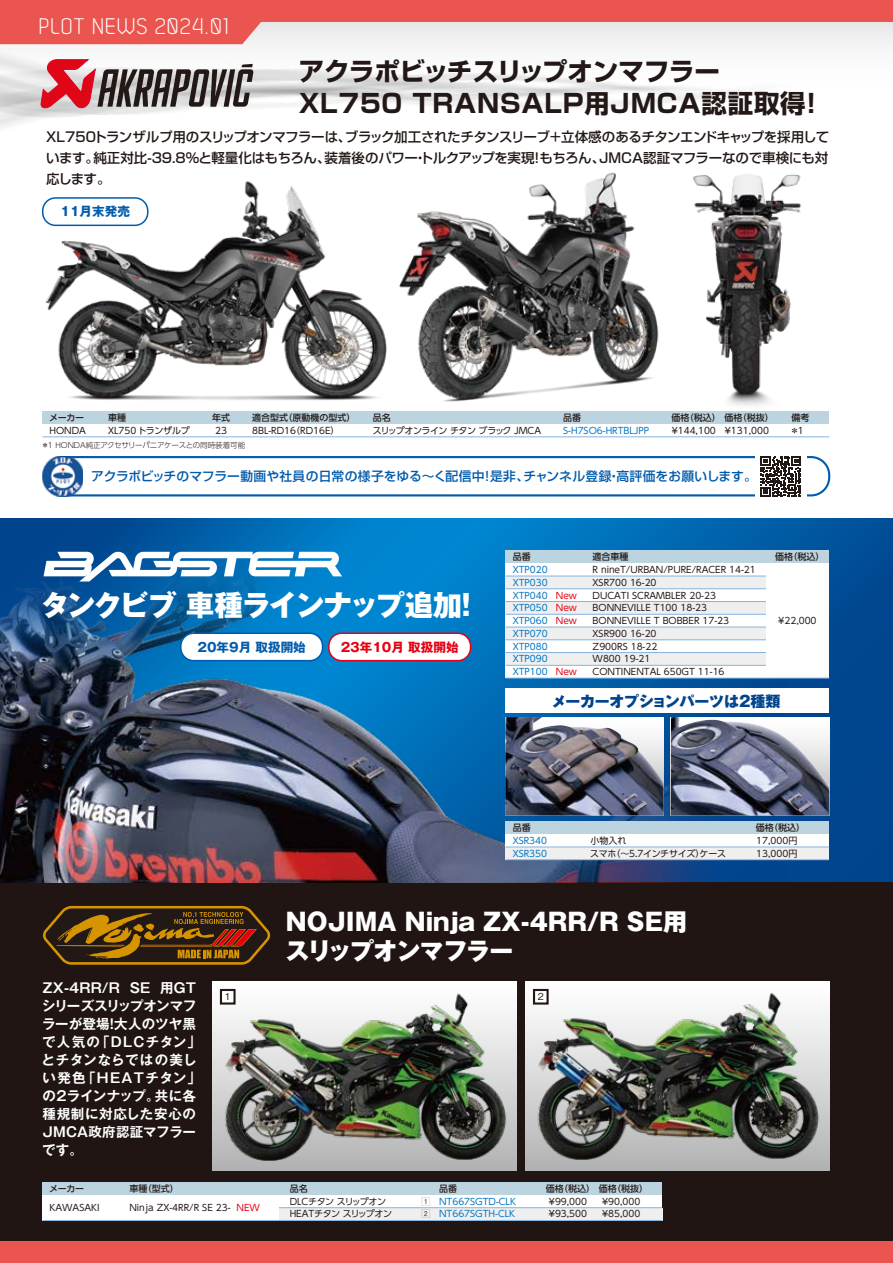
<style>
.page{position:relative;width:893px;height:1263px;background:#fff}
.page>*{position:absolute;margin:0;border:0;box-sizing:border-box;transform-origin:0 0}
.t1{font:800 28.65px "Gothic MB101 Pro";letter-spacing:-.06em;color:#fff}
.t2{font:700 25.5px/31.5px "Shin Go Pro";letter-spacing:.03em;color:#221815}
.t3{font:800 24px/28.5px "Gothic MB101 Pro";color:#fff}
.t4{font:22.5px "Dekar";letter-spacing:.05em;color:#fff}
.t5{font:800 15px "Gothic MB101 Pro";letter-spacing:-.025em;color:#00448d}
.t6{font:500 13.5px/21px "Shin Go Pro";letter-spacing:-.03em;color:#221815;text-align:justify}
.t7{font:700 13.5px/18px "Gothic MB101 Pro De";letter-spacing:.015em;color:#fff}
.t8{font:500 12.75px "Shin Go Pro";letter-spacing:.015em;color:#005bac}
.t9{font:700 12.6px "Gothic MB101 Pro";color:#005bac}
.t10{font:700 12.6px "Gothic MB101 Pro";color:#e60012}
.t11{font:500 9.6px "Gothic BBB Pro";color:#221815}
.t12{font:9px/12.8px "UD Shin Go Pro";color:#221815}
.t13{font:9px/12.8px "UD Shin Go Pro";color:#0075c2}
.t14{font:500 9px "UD Shin Go Pro";color:#221815}
.t15{font:9px/12.8px "UD Shin Go Pro";letter-spacing:-.04em;color:#221815}
.t16{font:9px/12.8px "UD Shin Go Pro";letter-spacing:-.02em;color:#221815}
.t17{font:9px "UD Shin Go Pro";letter-spacing:-.06em;color:#221815}
.t18{font:9px/12.8px "UD Shin Go Pro";color:#e60012;text-align:justify}
.t19{font:9px/12.8px "Box Number White";color:#221815}
.t20{font:300 7.5px "UD Shin Go Pro";letter-spacing:-.01em;color:#221815}
.s1{font-weight:500}
.s2{color:#e60012}
</style>
<div class="page">
<div style="left:0;top:519px;width:893px;height:363px;background:linear-gradient(to bottom,#004d96,#01428b)"></div>
<div style="left:0;top:882px;width:893px;height:381px;background:#201513"></div>
<img style="left:0;top:28px;width:839px;height:100px">
<img style="left:0;top:519px;width:788px;height:363px">
<img style="left:42px;top:181px;width:345px;height:219px">
<img style="left:693px;top:174px;width:108px;height:232px">
<img style="left:399px;top:172px;width:260px;height:230px">
<img style="left:212px;top:981px;width:304px;height:189px">
<img style="left:525px;top:981px;width:304px;height:189px">
<div style="left:506px;top:688px;width:323px;height:25px;background:#fff"></div>
<svg style="left:40px;top:60px;width:214px;height:51px"></svg>
<svg style="left:43px;top:906px;width:228px;height:59px"></svg>
<img style="left:43px;top:463px;width:3px;height:27px">
<svg style="left:46px;top:456px;width:784px;height:41px"></svg>
<div style="left:43px;top:411px;width:786px;height:13px;background:#bcd4df"></div>
<hr style="left:43px;top:437px;width:786px;height:1px;background:#86b3e0">
<div style="left:43px;top:198px;width:105px;height:27px;background:#fff;border-radius:13px"></div>
<div style="left:42px;top:197px;width:106px;height:29px;border:2px solid #005bac;border-radius:13px"></div>
<div style="left:506px;top:821px;width:323px;height:39px;background:#fff"></div>
<div style="left:506px;top:821px;width:323px;height:13px;background:#bcd4df"></div>
<div style="left:506px;top:847px;width:323px;height:13px;background:#efefef"></div>
<hr style="left:506px;top:847px;width:323px;height:1px;background:#86b3e0">
<hr style="left:506px;top:859px;width:323px;height:1px;background:#86b3e0">
<div style="left:181px;top:633px;width:142px;height:28px;background:#fff;border-radius:13px"></div>
<div style="left:180px;top:632px;width:143px;height:29px;border:2px solid #005bac;border-radius:13px"></div>
<div style="left:506px;top:550px;width:323px;height:128px;background:#fff"></div>
<hr style="left:506px;top:678px;width:323px;height:1px;background:#86b3e0">
<div style="left:506px;top:550px;width:323px;height:13px;background:#bcd4df"></div>
<div style="left:506px;top:576px;width:260px;height:13px;background:#efefef"></div>
<div style="left:506px;top:601px;width:260px;height:13px;background:#efefef"></div>
<div style="left:506px;top:627px;width:260px;height:13px;background:#efefef"></div>
<hr style="left:506px;top:639px;width:260px;height:1px;background:#86b3e0">
<div style="left:506px;top:652px;width:260px;height:13px;background:#efefef"></div>
<hr style="left:506px;top:652px;width:260px;height:1px;background:#86b3e0">
<hr style="left:506px;top:576px;width:260px;height:1px;background:#86b3e0">
<hr style="left:506px;top:588px;width:260px;height:1px;background:#86b3e0">
<hr style="left:506px;top:601px;width:260px;height:1px;background:#86b3e0">
<hr style="left:506px;top:614px;width:260px;height:1px;background:#86b3e0">
<hr style="left:506px;top:627px;width:260px;height:1px;background:#86b3e0">
<hr style="left:506px;top:665px;width:260px;height:1px;background:#86b3e0">
<img style="left:505px;top:717px;width:159px;height:98px">
<img style="left:671px;top:717px;width:158px;height:98px">
<svg style="left:44px;top:552px;width:298px;height:29px"></svg>
<div style="left:43px;top:1182px;width:619px;height:38px;background:#fff"></div>
<div style="left:279px;top:1208px;width:383px;height:12px;background:#efefef"></div>
<div style="left:43px;top:1182px;width:619px;height:13px;background:#bcd4df"></div>
<hr style="left:279px;top:1207px;width:383px;height:1px;background:#86b3e0">
<hr style="left:43px;top:1220px;width:619px;height:1px;background:#86b3e0">
<div style="left:329px;top:633px;width:142px;height:28px;background:#fff;border-radius:13px"></div>
<div style="left:328px;top:632px;width:143px;height:29px;border:2px solid #e60012;border-radius:13px"></div>
<div style="left:220px;top:989px;width:16px;height:15px;background:#fff;border:2px solid #221815"></div>
<div style="left:533px;top:989px;width:16px;height:15px;background:#fff;border:2px solid #221815"></div>
<div style="left:0;top:0;width:893px;height:21px;background:#ea5550"></div>
<svg style="left:0;top:21px;width:280px;height:23px;background:#ea635f"></svg>
<div style="left:0;top:1242px;width:893px;height:21px;background:#ea5550"></div>
<h3 class="t4" style="left:39px;top:15px;width:191px">PLOT NEWS 2024.01</h3>
<h2 class="t2" style="left:299px;top:53px;width:527px">アクラポビッチスリップオンマフラー<br>XL750 TRANSALP用JMCA認証取得！</h2>
<h3 class="t6" style="left:46px;top:125px;width:784px">XL750トランザルプ用のスリップオンマフラーは、ブラック加工されたチタンスリーブ＋立体感のあるチタンエンドキャップを採用しています。純正対比-39.8％と軽量化はもちろん、装着後のパワー・トルクアップを実現！もちろん、JMCA認証マフラーなので車検にも対応します。</h3>
<h3 class="t9" style="left:60px;top:201px;width:71px">11月末発売</h3>
<p class="t14" style="left:49px;top:410px;width:36px">メーカー</p>
<p class="t12" style="left:50px;top:424px;width:38px">HONDA</p>
<p class="t14" style="left:108px;top:410px;width:19px">車種</p>
<p class="t12" style="left:108px;top:424px;width:83px">XL750 トランザルプ</p>
<p class="t14" style="left:212px;top:410px;width:19px">年式</p>
<p class="t12" style="left:215px;top:424px;width:13px">23</p>
<p class="t14" style="left:252px;top:410px;width:105px">適合型式（原動機の型式）</p>
<p class="t12" style="left:252px;top:424px;width:89px">8BL-RD16（RD16E）</p>
<p class="t14" style="left:373px;top:410px;width:19px">品名</p>
<p class="t17" style="left:373px;top:423px;width:170px">スリップオンライン チタン ブラック JMCA</p>
<p class="t14" style="left:563px;top:410px;width:19px">品番</p>
<p class="t13" style="left:563px;top:424px;width:88px">S-H7SO6-HRTBLJPP</p>
<p class="t14" style="left:671px;top:410px;width:104px">価格（税込）価格（税抜）</p>
<p class="t12" style="left:672px;top:424px;width:46px">¥144,100</p>
<p class="t12" style="left:725px;top:424px;width:46px">¥131,000</p>
<p class="t14" style="left:791px;top:410px;width:19px">備考</p>
<p class="t12" style="left:790px;top:424px;width:15px">＊1</p>
<p class="t20" style="left:41px;top:439px;width:205px">＊1 HONDA純正アクセサリーパニアケースとの同時装着可能</p>
<h3 class="t8" style="left:91px;top:466px;width:667px">アクラポビッチのマフラー動画や社員の日常の様子をゆる～く配信中！是非、チャンネル登録・高評価をお願いします。</h3>
<h1 class="t1" style="left:41px;top:581px;width:441px">タンクビブ 車種ラインナップ追加！</h1>
<h3 class="t9" style="left:197px;top:636px;width:110px">20年9月 取扱開始</h3>
<h3 class="t10" style="left:341px;top:636px;width:119px">23年10月 取扱開始</h3>
<p class="t14" style="left:513px;top:550px;width:19px">品番</p>
<p class="t13" style="left:513px;top:563px;width:37px;text-align:justify">XTP020<br>XTP030<br>XTP040<br>XTP050<br>XTP060<br>XTP070<br>XTP080<br>XTP090<br>XTP100</p>
<p class="t18" style="left:556px;top:588px;width:23px">New New New</p>
<p class="t18" style="left:556px;top:665px;width:23px">New</p>
<p class="t14" style="left:593px;top:550px;width:37px">適合車種</p>
<p class="t12" style="left:593px;top:563px;width:165px">R nineT/URBAN/PURE/RACER 14-21<br>XSR700 16-20<br>DUCATI SCRAMBLER 20-23<br>BONNEVILLE T100 18-23<br>BONNEVILLE T BOBBER 17-23<br>XSR900 16-20<br>Z900RS 18-22<br>W800 19-21<br>CONTINENTAL 650GT 11-16</p>
<p class="t14" style="left:775px;top:550px;width:51px">価格（税込）</p>
<p class="t12" style="left:777px;top:614px;width:41px">￥22,000</p>
<h3 class="t5" style="left:552px;top:688px;width:230px">メーカーオプションパーツは2種類</h3>
<p class="t14" style="left:513px;top:821px;width:19px">品番</p>
<p class="t13" style="left:513px;top:834px;width:36px">XSR340<br>XSR350</p>
<p class="t16" style="left:590px;top:834px;width:137px">小物入れ<br>スマホ（～5.7インチサイズ）ケース</p>
<p class="t14" style="left:756px;top:821px;width:51px">価格（税込）</p>
<p class="t12" style="left:756px;top:834px;width:43px">17,000円<br>13,000円</p>
<h3 class="t7" style="left:42px;top:977px;width:161px">ZX-4RR/R SE 用GTシリーズスリップオンマフラーが登場！大人のツヤ黒で人気の「DLCチタン」とチタンならではの美しい発色「HEATチタン」の２ラインナップ。共に各種規制に対応した安心の<br>JMCA政府認証マフラーです。</h3>
<h3 class="t3" style="left:286px;top:905px;width:403px">NOJIMA Ninja ZX-4RR/R SE用スリップオンマフラー</h3>
<p class="t11" style="left:225px;top:989px;width:8px">1</p>
<p class="t11" style="left:538px;top:989px;width:8px">2</p>
<p class="t14" style="left:49px;top:1181px;width:36px">メーカー</p>
<p class="t12" style="left:50px;top:1201px;width:52px">KAWASAKI</p>
<p class="t14" style="left:290px;top:1181px;width:19px">品名</p>
<p class="t15" style="left:290px;top:1194px;width:104px">DLCチタン スリップオン<br>HEATチタン スリップオン</p>
<p class="t12" style="left:129px;top:1179px;width:132px;line-height:19px"><span class="s1">車種（型式）<br></span>Ninja ZX-4RR/R SE 23- <span class="s2">NEW</span></p>
<p class="t14" style="left:546px;top:1181px;width:104px">価格（税込）価格（税抜）</p>
<p class="t14" style="left:439px;top:1181px;width:19px">品番</p>
<p class="t13" style="left:439px;top:1194px;width:78px">NT667SGTD-CLK<br>NT667SGTH-CLK</p>
<p class="t19" style="left:422px;top:1194px;width:10px">1<br>2</p>
<p class="t12" style="left:549px;top:1194px;width:40px">¥99,000 ¥93,500</p>
<p class="t12" style="left:602px;top:1195px;width:40px">¥90,000 ¥85,000</p>
</div>
